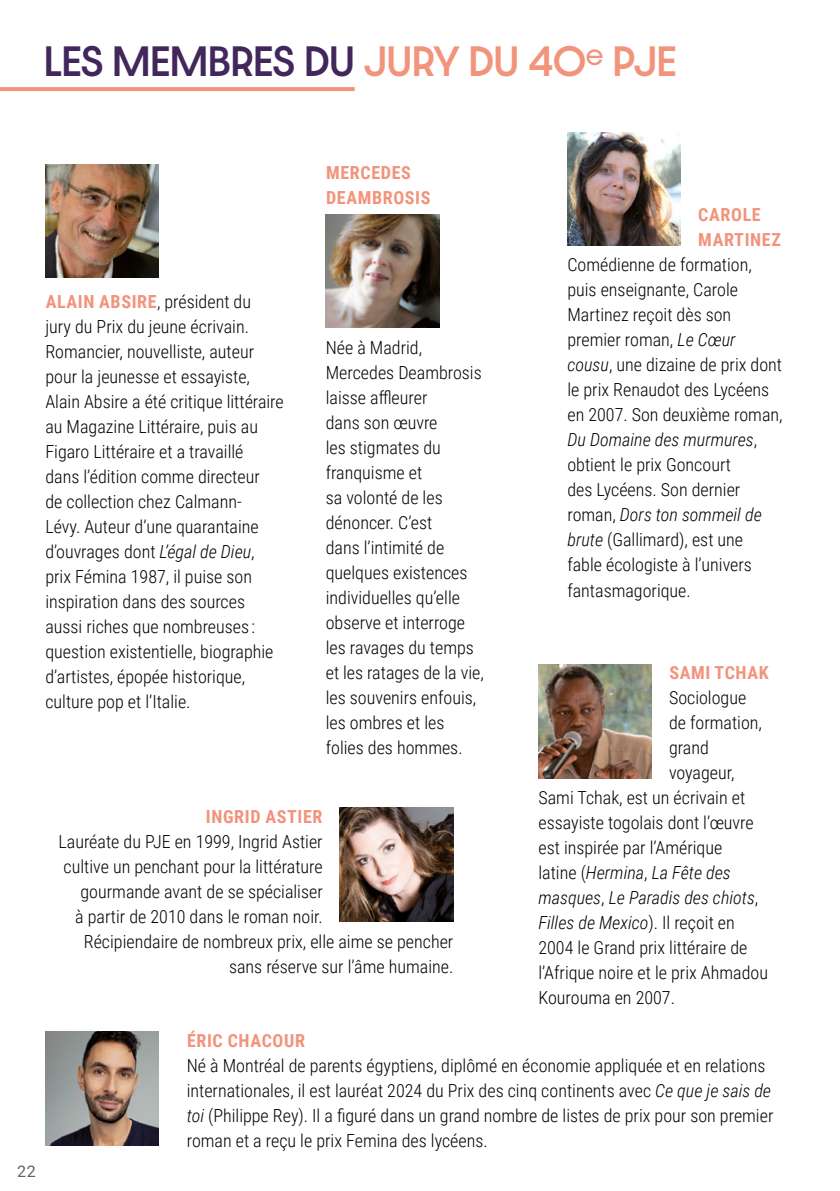
<style>
.page{position:relative;width:840px;height:1191px;background:#fff}
.page>*{position:absolute;margin:0;border:0;box-sizing:border-box;transform-origin:0 0}
.t1{font:500 36px "Dazzle Unicase";color:#42275c}
.t2{font:300 18px/25px "Roboto Condensed";color:#000}
.t3{font:italic 300 18px "Roboto Condensed";color:#000}
.t4{font:700 18px/25px "Roboto Condensed";letter-spacing:.035em;color:#f2937c}
.GRAND_ARTICLE___Surtitre{font:16px "Roboto";color:#646363}
.s1{color:#f2937c}
.s2{font-weight:700;color:#f2937c}
.s3{font-style:italic}
.s4{font-style:normal}
</style>
<div class="page">
<hr style="left:0;top:87px;width:354px;height:4px;background:#f2937c">
<img style="left:339px;top:808px;width:114px;height:113px">
<img style="left:45px;top:1032px;width:114px;height:113px">
<img style="left:538px;top:665px;width:113px;height:113px">
<img style="left:45px;top:164px;width:114px;height:114px">
<img style="left:567px;top:132px;width:113px;height:114px">
<img style="left:325px;top:214px;width:114px;height:114px">
<p class="t1" style="left:44px;top:34px;width:633px">LES MEMBRES DU <span class="s1">JURY DU 40</span><sup>e</sup> <span class="s1">PJE</span></p>
<p class="t2" style="left:45px;top:288px;width:240px"><span class="s2">ALAIN ABSIRE</span>, président du<br>jury du Prix du jeune écrivain.<br>Romancier, nouvelliste, auteur pour la jeunesse et essayiste,<br>Alain Absire a été critique littéraire au Magazine Littéraire, puis au<br>Figaro Littéraire et a travaillé<br>dans l’édition comme directeur<br>de collection chez Calmann-<br>Lévy. Auteur d’une quarantaine d’ouvrages dont <span class="s3">L’égal de Dieu</span>, prix Fémina 1987, il puise son inspiration dans des sources aussi riches que nombreuses : question existentielle, biographie d’artistes, épopée historique, culture pop et l’Italie.</p>
<p class="t4" style="left:326px;top:159px;width:106px">MERCEDES<br>DEAMBROSIS</p>
<p class="t2" style="left:325px;top:334px;width:159px">Née à Madrid,<br>Mercedes Deambrosis laisse affleurer<br>dans son œuvre<br>les stigmates du franquisme et<br>sa volonté de les dénoncer. C’est<br>dans l’intimité de quelques existences individuelles qu’elle observe et interroge les ravages du temps et les ratages de la vie, les souvenirs enfouis, les ombres et les folies des hommes.</p>
<p class="t4" style="left:206px;top:803px;width:118px">INGRID ASTIER</p>
<p class="t2" style="left:58px;top:828px;width:265px">Lauréate du PJE en 1999, Ingrid Astier</p>
<p class="t2" style="left:64px;top:853px;width:260px">cultive un penchant pour la littérature</p>
<p class="t2" style="left:80px;top:878px;width:243px">gourmande avant de se spécialiser</p>
<p class="t2" style="left:75px;top:903px;width:249px">à partir de 2010 dans le roman noir.</p>
<p class="t2" style="left:84px;top:928px;width:371px">Récipiendaire de nombreux prix, elle aime se pencher</p>
<p class="t2" style="left:229px;top:953px;width:226px">sans réserve sur l’âme humaine.</p>
<p class="t4" style="left:697px;top:202px;width:84px">CAROLE<br>MARTINEZ</p>
<p class="t2" style="left:567px;top:252px;width:216px">Comédienne de formation, puis enseignante, Carole<br>Martinez reçoit dès son premier roman, <span class="s3">Le Cœur cousu</span>, une dizaine de prix dont le prix Renaudot des Lycéens en 2007. Son deuxième roman,<br><span class="s3">Du Domaine des murmures</span>, obtient le prix Goncourt<br>des Lycéens. Son dernier roman, <span class="s3">Dors ton sommeil de brute</span> (Gallimard), est une<br>fable écologiste à l’univers fantasmagorique.</p>
<p class="t4" style="left:669px;top:659px;width:101px">SAMI TCHAK</p>
<p class="t2" style="left:668px;top:684px;width:79px">Sociologue</p>
<p class="t2" style="left:668px;top:709px;width:94px">de formation,</p>
<p class="t2" style="left:668px;top:734px;width:41px">grand</p>
<p class="t2" style="left:668px;top:759px;width:67px">voyageur,</p>
<p class="t2" style="left:538px;top:784px;width:208px">Sami Tchak, est un écrivain et</p>
<p class="t2" style="left:538px;top:809px;width:217px">essayiste togolais dont l’œuvre</p>
<p class="t2" style="left:538px;top:834px;width:185px">est inspirée par l’Amérique</p>
<p class="t3" style="left:538px;top:860px;width:194px"><span class="s4">latine (</span>Hermina<span class="s4">,</span> La Fête des</p>
<p class="t3" style="left:538px;top:885px;width:221px">masques<span class="s4">,</span> Le Paradis des chiots<span class="s4">,</span></p>
<p class="t3" style="left:538px;top:910px;width:198px">Filles de Mexico<span class="s4">). Il reçoit en</span></p>
<p class="t2" style="left:538px;top:934px;width:210px">2004 le Grand prix littéraire de</p>
<p class="t2" style="left:538px;top:959px;width:231px">l’Afrique noire et le prix Ahmadou</p>
<p class="t2" style="left:538px;top:984px;width:138px">Kourouma en 2007.</p>
<p class="GRAND_ARTICLE___Surtitre" style="left:17px;top:1159px;width:20px">22</p>
<p class="t4" style="left:187px;top:1027px;width:119px">ÉRIC CHACOUR</p>
<p class="t2" style="left:187px;top:1052px;width:588px">Né à Montréal de parents égyptiens, diplômé en économie appliquée et en relations internationales, il est lauréat 2024 du Prix des cinq continents avec <span class="s3">Ce que je sais de toi</span> (Philippe Rey). Il a figuré dans un grand nombre de listes de prix pour son premier roman et a reçu le prix Femina des lycéens.</p>
</div>
